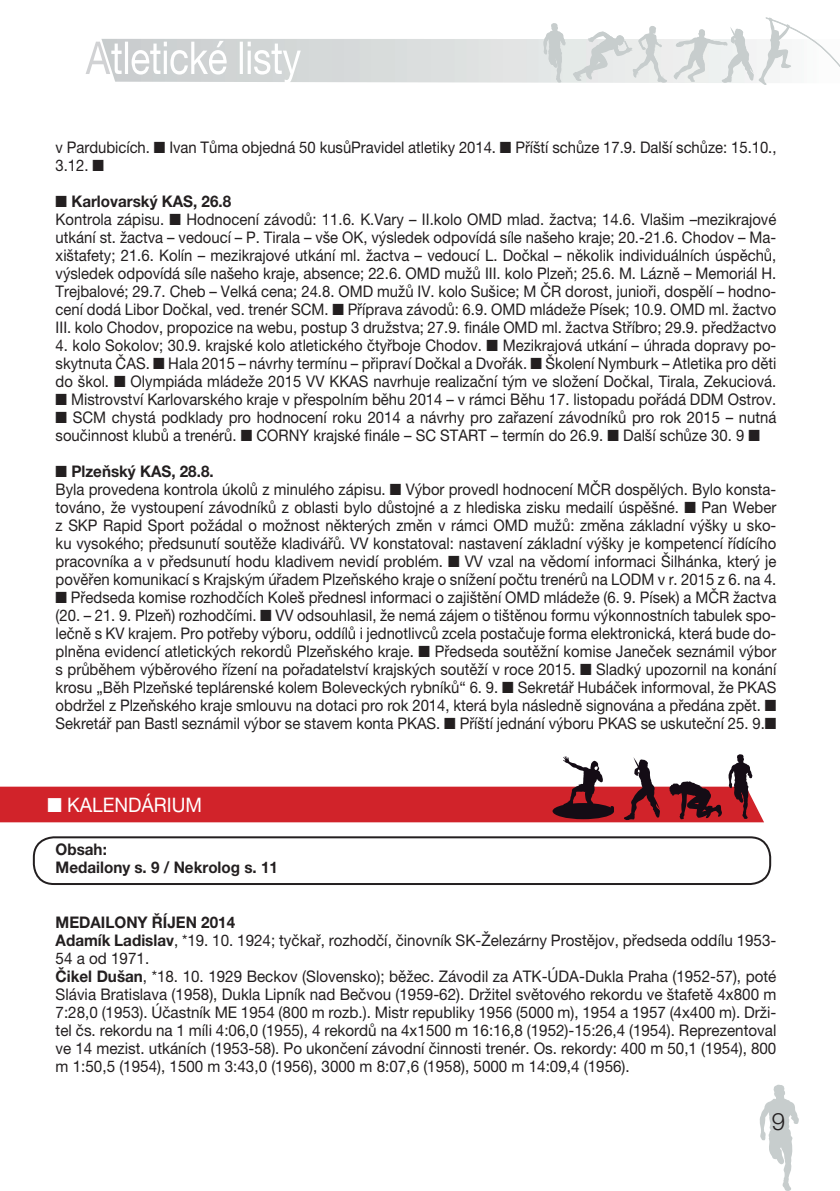
<style>
.page{position:relative;width:840px;height:1191px;background:#fff}
.page>*{position:absolute;margin:0;border:0;box-sizing:border-box;transform-origin:0 0}
.t1{font:300 24px "Helvetica Neue LT Pro";color:#231f20}
.t2{font:20px "Helvetica Neue LT Pro";color:#fff;scale:.95 1}
.t3{font:16px/18px "Helvetica Neue LT Pro";color:#231f20;scale:.93 1}
.t4{font:16px/18px "Helvetica Neue LT Pro";color:#231f20;scale:.95 1}
.t5{font:700 16px/18px "Helvetica Neue LT Pro";color:#231f20;scale:.95 1}
.s1{font-weight:700}
</style>
<div class="page">
<svg style="left:543px;top:23px;width:22px;height:60px"></svg>
<svg style="left:572px;top:26px;width:94px;height:57px"></svg>
<svg style="left:673px;top:17px;width:166px;height:68px"></svg>
<svg style="left:86px;top:41px;width:214px;height:42px"></svg>
<svg style="left:759px;top:1084px;width:39px;height:107px"></svg>
<svg style="left:0;top:754px;width:763px;height:68px"></svg>
<div style="left:33px;top:836px;width:737px;height:49px;border:2px solid #231f20;border-radius:20px"></div>
<p class="t3" style="left:56px;top:140px;width:776px">v Pardubicích. ■ Ivan Tůma objedná 50 kusůPravidel atletiky 2014. ■ Příští schůze 17.9. Další schůze: 15.10.,<br>3.12. ■</p>
<p class="t3" style="left:56px;top:194px;width:776px">■ <span class="s1">Karlovarský KAS, 26.8<br></span>Kontrola zápisu. ■ Hodnocení závodů: 11.6. K.Vary – II.kolo OMD mlad. žactva; 14.6. Vlašim –mezikrajové utkání st. žactva – vedoucí – P. Tirala – vše OK, výsledek odpovídá síle našeho kraje; 20.-21.6. Chodov – Ma&shy;xištafety; 21.6. Kolín – mezikrajové utkání ml. žactva – vedoucí L. Dočkal – několik individuálních úspěchů, výsledek odpovídá síle našeho kraje, absence; 22.6. OMD mužů III. kolo Plzeň; 25.6. M. Lázně – Memoriál H.<br>Trejbalové; 29.7. Cheb – Velká cena; 24.8. OMD mužů IV. kolo Sušice; M ČR dorost, junioři, dospělí – hodno&shy;cení dodá Libor Dočkal, ved. trenér SCM. ■ Příprava závodů: 6.9. OMD mládeže Písek; 10.9. OMD ml. žactvo III. kolo Chodov, propozice na webu, postup 3 družstva; 27.9. finále OMD ml. žactva Stříbro; 29.9. předžactvo</p>
<p class="t3" style="left:56px;top:338px;width:776px;text-align:justify">4. kolo Sokolov; 30.9. krajské kolo atletického čtyřboje Chodov. ■ Mezikrajová utkání – úhrada dopravy po&shy;skytnuta ČAS. ■ Hala 2015 – návrhy termínu – připraví Dočkal a Dvořák. ■ Školení Nymburk – Atletika pro děti do škol. ■ Olympiáda mládeže 2015 VV KKAS navrhuje realizační tým ve složení Dočkal, Tirala, Zekuciová.</p>
<p class="t3" style="left:56px;top:392px;width:776px">■ Mistrovství Karlovarského kraje v přespolním běhu 2014 – v rámci Běhu 17. listopadu pořádá DDM Ostrov.</p>
<p class="t3" style="left:56px;top:410px;width:776px">■ SCM chystá podklady pro hodnocení roku 2014 a návrhy pro zařazení závodníků pro rok 2015 – nutná součinnost klubů a trenérů. ■ CORNY krajské finále – SC START – termín do 26.9. ■ Další schůze 30. 9 ■</p>
<p class="t3" style="left:56px;top:464px;width:776px">■ <span class="s1">Plzeňský KAS, 28.8.<br></span>Byla provedena kontrola úkolů z minulého zápisu. ■ Výbor provedl hodnocení MČR dospělých. Bylo konsta&shy;továno, že vystoupení závodníků z oblasti bylo důstojné a z hlediska zisku medailí úspěšné. ■ Pan Weber z SKP Rapid Sport požádal o možnost některých změn v rámci OMD mužů: změna základní výšky u sko&shy;ku vysokého; předsunutí soutěže kladivářů. VV konstatoval: nastavení základní výšky je kompetencí řídícího pracovníka a v předsunutí hodu kladivem nevidí problém. ■ VV vzal na vědomí informaci Šilhánka, který je pověřen komunikací s Krajským úřadem Plzeňského kraje o snížení počtu trenérů na LODM v r. 2015 z 6. na 4.</p>
<p class="t3" style="left:56px;top:590px;width:776px;text-align:justify">■ Předseda komise rozhodčích Koleš přednesl informaci o zajištění OMD mládeže (6. 9. Písek) a MČR žactva (20. – 21. 9. Plzeň) rozhodčími. ■ VV odsouhlasil, že nemá zájem o tištěnou formu výkonnostních tabulek spo&shy;lečně s KV krajem. Pro potřeby výboru, oddílů i jednotlivců zcela postačuje forma elektronická, která bude do&shy;plněna evidencí atletických rekordů Plzeňského kraje. ■ Předseda soutěžní komise Janeček seznámil výbor s průběhem výběrového řízení na pořadatelství krajských soutěží v roce 2015. ■ Sladký upozornil na konání krosu „Běh Plzeňské teplárenské kolem Boleveckých rybníků“ 6. 9. ■ Sekretář Hubáček informoval, že PKAS obdržel z Plzeňského kraje smlouvu na dotaci pro rok 2014, která byla následně signována a předána zpět. ■ Sekretář pan Bastl seznámil výbor se stavem konta PKAS. ■ Příští jednání výboru PKAS se uskuteční 25. 9.■</p>
<p class="t2" style="left:47px;top:797px;width:164px">■ KALENDÁRIUM</p>
<p class="t5" style="left:56px;top:842px;width:235px">Obsah:<br>Medailony s. 9 / Nekrolog s. 11</p>
<p class="t4" style="left:56px;top:914px;width:759px"><span class="s1">MEDAILONY ŘÍJEN 2014<br>Adamík Ladislav</span>, *19. 10. 1924; tyčkař, rozhodčí, činovník SK-Železárny Prostějov, předseda oddílu 1953- 54 a od 1971.<br><span class="s1">Čikel Dušan</span>, *18. 10. 1929 Beckov (Slovensko); běžec. Závodil za ATK-ÚDA-Dukla Praha (1952-57), poté Slávia Bratislava (1958), Dukla Lipník nad Bečvou (1959-62). Držitel světového rekordu ve štafetě 4x800 m 7:28,0 (1953). Účastník ME 1954 (800 m rozb.). Mistr republiky 1956 (5000 m), 1954 a 1957 (4x400 m). Drži&shy;tel čs. rekordu na 1 míli 4:06,0 (1955), 4 rekordů na 4x1500 m 16:16,8 (1952)-15:26,4 (1954). Reprezentoval ve 14 mezist. utkáních (1953-58). Po ukončení závodní činnosti trenér. Os. rekordy: 400 m 50,1 (1954), 800 m 1:50,5 (1954), 1500 m 3:43,0 (1956), 3000 m 8:07,6 (1958), 5000 m 14:09,4 (1956).</p>
<h1 class="t1" style="left:771px;top:1112px;width:15px">9</h1>
</div>
